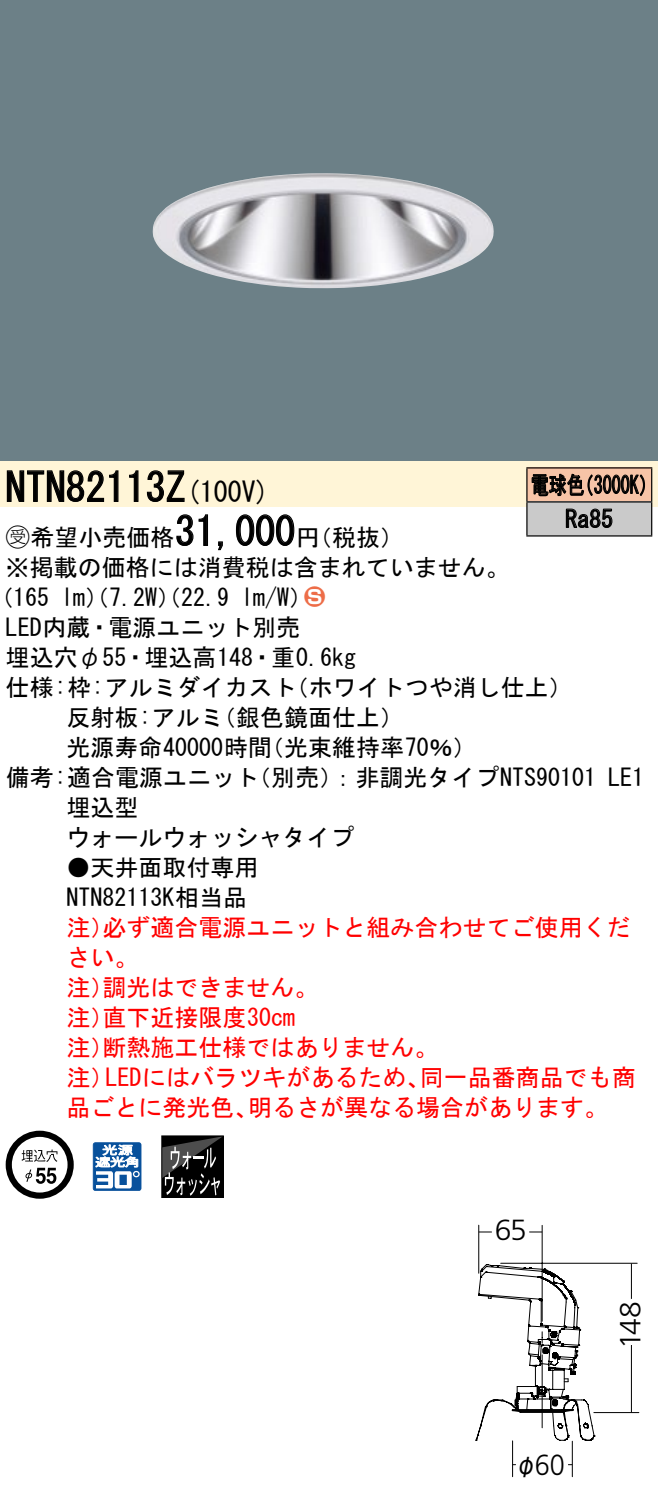
<style>
.page{position:relative;width:658px;height:1498px;background:#fff}
.page>*{position:absolute;margin:0;border:0;box-sizing:border-box;transform-origin:0 0}
.t1{font:40px "MS Gothic";color:#000}
.t2{font:300 29.2px "Frutiger LT Std";letter-spacing:-.025em;color:#000}
.t3{font:300 29.2px "Frutiger LT Std";letter-spacing:-.025em;color:#000;scale:.93 1}
.t4{font:28px "MS Gothic";color:#000}
.t5{font:24px/30px "MS Gothic";color:#000}
.t6{font:24px/30px "MS Gothic";color:#f00}
.t7{font:24px/34px "MS Gothic";color:#000;scale:.75 1}
.t8{font:24px "Ford Classification 1";color:#ed6d48}
.t9{font:24px "Gothic MB101 Pro Regular 90 pv RKSJ H";color:#000;scale:.9 1}
.s1{font-size:40px}
.s2{font-family:"Ford Classification 1"}
.s3{color:#fff}
</style>
<div class="page">
<div style="left:0;top:0;width:658px;height:462px;background:#6c8087"></div>
<img style="left:153px;top:173px;width:341px;height:115px">
<div style="left:0;top:462px;width:658px;height:45px;background:#fff5d7"></div>
<svg style="left:6px;top:470px;width:113px;height:32px"></svg>
<svg style="left:129px;top:470px;width:10px;height:32px"></svg>
<svg style="left:146px;top:470px;width:39px;height:32px"></svg>
<svg style="left:176px;top:514px;width:32px;height:32px"></svg>
<svg style="left:218px;top:541px;width:5px;height:10px"></svg>
<svg style="left:236px;top:514px;width:59px;height:32px"></svg>
<svg style="left:6px;top:1131px;width:68px;height:68px"></svg>
<svg style="left:93px;top:1142px;width:48px;height:49px"></svg>
<div style="left:161px;top:1135px;width:63px;height:63px;border:1px solid #000"></div>
<svg style="left:162px;top:1136px;width:61px;height:60px;background:#303030"></svg>
<div style="left:527px;top:468px;width:124px;height:34px;background:#f7c4a7"></div>
<div style="left:527px;top:502px;width:124px;height:34px;background:#cacaca"></div>
<hr style="left:526px;top:467px;width:126px;height:2px;background:#000">
<hr style="left:526px;top:468px;width:1px;height:33px;background:#000">
<hr style="left:651px;top:468px;width:1px;height:33px;background:#000">
<hr style="left:526px;top:501px;width:126px;height:2px;background:#000">
<hr style="left:526px;top:502px;width:1px;height:33px;background:#000">
<hr style="left:651px;top:502px;width:1px;height:33px;background:#000">
<hr style="left:526px;top:535px;width:126px;height:2px;background:#000">
<svg style="left:531px;top:473px;width:114px;height:24px"></svg>
<svg style="left:565px;top:508px;width:47px;height:20px"></svg>
<hr style="left:500px;top:1262px;width:137px;height:2px;background:#000">
<hr style="left:594px;top:1412px;width:45px;height:1px;background:#000">
<hr style="left:630px;top:1263px;width:2px;height:149px;background:#000">
<svg style="left:630px;top:1287px;width:2px;height:71px"></svg>
<svg style="left:475px;top:1224px;width:120px;height:254px"></svg>
<h1 class="t1" style="left:6px;top:467px;width:162px">NTN82113</h1>
<p class="t4" style="left:166px;top:478px;width:105px">(<span class="s1">Z</span> 100 (V</p>
<p class="t7" style="left:565px;top:468px;width:65px;text-indent:-34px">電球色<br>Ra85</p>
<p class="t7" style="left:575px;top:468px;width:109px">（3000 (K</p>
<h1 class="t1" style="left:175px;top:511px;width:121px">31,000</h1>
<p class="t5" style="left:6px;top:522px;width:505px"><span class="s2">B</span>希望小売価格<br>※掲載の価格には消費税は含まれていません。</p>
<p class="t8" style="left:304px;top:585px;width:22px">2<span class="s3">3</span></p>
<p class="t5" style="left:296px;top:522px;width:109px">（円税抜(</p>
<p class="t5" style="left:241px;top:582px;width:73px">l m (W/</p>
<p class="t5" style="left:-11px;top:582px;width:62px">（165</p>
<p class="t5" style="left:6px;top:612px;width:296px">LED内蔵・電源ユニット別売</p>
<p class="t5" style="left:6px;top:642px;width:352px">埋込穴φ55・埋込高148・重0.6kg</p>
<p class="t5" style="left:285px;top:672px;width:290px">（ホワイトつや消し仕上(</p>
<p class="t5" style="left:61px;top:582px;width:170px">lm）（7.2 ）（W 22.9</p>
<p class="t5" style="left:212px;top:672px;width:194px;text-indent:-206px">仕様枠: :アルミダイカスト<br>（銀色鏡面仕上(</p>
<p class="t5" style="left:66px;top:702px;width:159px">反射板:アルミ</p>
<p class="t5" style="left:66px;top:732px;width:207px">光源寿命40000時間</p>
<p class="t5" style="left:260px;top:732px;width:218px">（光束維持率70％(</p>
<p class="t5" style="left:247px;top:762px;width:350px">（別売：）非調光タイプNTS90101</p>
<p class="t5" style="left:66px;top:762px;width:289px;text-indent:-61px">備考:適合電源ユニット<br>埋込型<br>ウォールウォッシャタイプ</p>
<p class="t5" style="left:66px;top:852px;width:193px">●天井面取付専用<br>NTN82113K相当品</p>
<p class="t6" style="left:102px;top:912px;width:529px">必ず適合電源ユニットと組み合わせてご使用くだ</p>
<p class="t5" style="left:608px;top:762px;width:37px">LE1</p>
<p class="t6" style="left:66px;top:912px;width:49px">注）</p>
<p class="t6" style="left:66px;top:942px;width:73px">さい。</p>
<p class="t6" style="left:102px;top:972px;width:217px">調光はできません。</p>
<p class="t6" style="left:102px;top:972px;width:194px;text-indent:-36px">注）<br>直下近接限度30cm</p>
<p class="t6" style="left:102px;top:1002px;width:337px;text-indent:-36px">注）<br>断熱施工仕様ではありません。</p>
<p class="t6" style="left:66px;top:1032px;width:49px">注）</p>
<p class="t6" style="left:66px;top:1062px;width:49px">注）</p>
<p class="t6" style="left:105px;top:1062px;width:326px">LEDにはバラツキがあるため、</p>
<p class="t6" style="left:420px;top:1062px;width:217px">同一品番商品でも商</p>
<p class="t6" style="left:66px;top:1092px;width:193px">品ごとに発光色、</p>
<p class="t6" style="left:248px;top:1092px;width:362px">明るさが異なる場合があります。</p>
<p class="t2" style="left:494px;top:1213px;width:34px">65</p>
<p class="t3" style="left:535px;top:1448px;width:34px">60</p>
<p class="t9" style="left:515px;top:1445px;width:26px">φ</p>
<p class="t2" style="left:614px;top:1349px;width:49px;rotate:-90deg">148</p>
</div>
